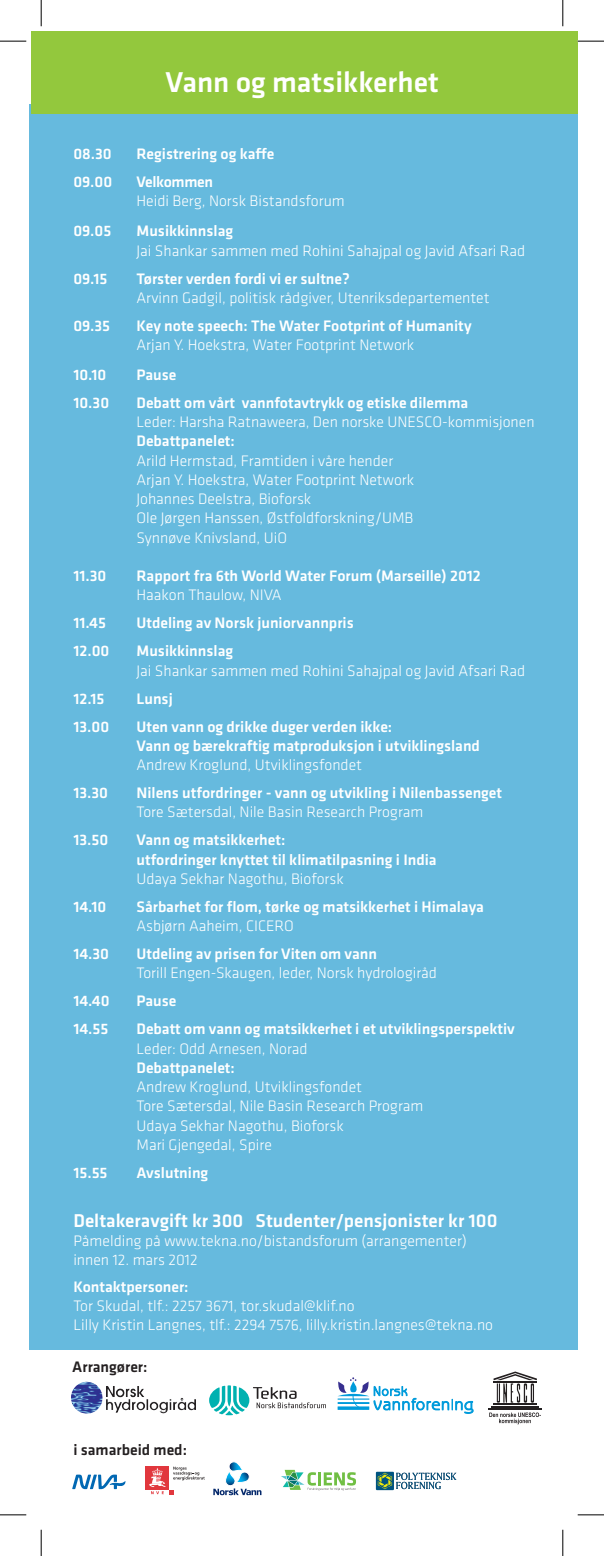
<style>
.page{position:relative;width:604px;height:1556px;background:#fff}
.page>*{position:absolute;margin:0;border:0;box-sizing:border-box;transform-origin:0 0}
.t1{font:500 29.75px "Klavika";color:#fff}
.t2{font:500 19.25px "Klavika";color:#fff}
.t3{font:300 15.75px/19.2px "Klavika";color:#fff}
.t4{font:500 15.75px/19.2px "Klavika";color:#fff}
.t5{font:500 15.75px "Klavika";color:#231f20}
.t6{font:500 15.75px "Klavika";letter-spacing:-.02em;color:#fff}
</style>
<div class="page">
<div style="left:30px;top:104px;width:547px;height:1245px;background:#66bade"></div>
<div style="left:146px;top:1466px;width:23px;height:24px;background:#e1373d"></div>
<svg style="left:149px;top:1466px;width:55px;height:28px"></svg>
<svg style="left:213px;top:1461px;width:48px;height:34px"></svg>
<svg style="left:72px;top:1474px;width:54px;height:15px"></svg>
<svg style="left:281px;top:1469px;width:75px;height:21px"></svg>
<div style="left:375px;top:1471px;width:18px;height:19px;background:#005480"></div>
<svg style="left:377px;top:1472px;width:79px;height:17px"></svg>
<img style="left:71px;top:1381px;width:74px;height:33px">
<hr style="left:488px;top:1408px;width:53px;height:2px;background:#231f20">
<hr style="left:491px;top:1406px;width:48px;height:1px;background:#231f20">
<hr style="left:493px;top:1403px;width:43px;height:2px;background:#231f20">
<svg style="left:493px;top:1371px;width:43px;height:31px"></svg>
<svg style="left:489px;top:1412px;width:51px;height:12px"></svg>
<svg style="left:209px;top:1385px;width:116px;height:30px"></svg>
<svg style="left:337px;top:1377px;width:136px;height:37px"></svg>
<div style="left:31px;top:31px;width:546px;height:83px;background:#93c83d"></div>
<svg style="left:0;top:41px;width:26px;height:1px"></svg>
<svg style="left:577px;top:41px;width:26px;height:1px"></svg>
<svg style="left:0;top:1514px;width:26px;height:1px"></svg>
<svg style="left:577px;top:1514px;width:26px;height:1px"></svg>
<svg style="left:41px;top:0;width:1px;height:26px"></svg>
<svg style="left:41px;top:1529px;width:1px;height:27px"></svg>
<svg style="left:562px;top:0;width:1px;height:26px"></svg>
<svg style="left:562px;top:1529px;width:1px;height:27px"></svg>
<h1 class="t1" style="left:165px;top:62px;width:274px">Vann og matsikkerhet</h1>
<p class="t4" style="left:73px;top:144px;width:40px">08.30</p>
<p class="t4" style="left:136px;top:144px;width:139px">Registrering og kaffe</p>
<p class="t4" style="left:73px;top:172px;width:40px">09.00</p>
<p class="t6" style="left:136px;top:171px;width:78px">Velkommen</p>
<p class="t3" style="left:136px;top:191px;width:210px">Heidi Berg, Norsk Bistandsforum</p>
<p class="t4" style="left:73px;top:221px;width:39px">09.05</p>
<p class="t4" style="left:136px;top:221px;width:98px">Musikkinnslag</p>
<p class="t3" style="left:136px;top:240px;width:390px">Jai Shankar sammen med Rohini Sahajpal og Javid Afsari Rad</p>
<p class="t4" style="left:73px;top:268px;width:36px">09.15</p>
<p class="t4" style="left:136px;top:268px;width:215px">Tørster verden fordi vi er sultne?</p>
<p class="t3" style="left:136px;top:288px;width:354px">Arvinn Gadgil, politisk rådgiver, Utenriksdepartementet</p>
<p class="t4" style="left:73px;top:315px;width:38px">09.35</p>
<p class="t4" style="left:136px;top:315px;width:336px">Key note speech: The Water Footprint of Humanity</p>
<p class="t3" style="left:136px;top:335px;width:279px">Arjan Y. Hoekstra, Water Footprint Network</p>
<p class="t4" style="left:73px;top:364px;width:35px">10.10</p>
<p class="t4" style="left:136px;top:364px;width:41px">Pause</p>
<p class="t4" style="left:73px;top:392px;width:37px">10.30</p>
<p class="t4" style="left:136px;top:392px;width:333px">Debatt om vårt vannfotavtrykk og etiske dilemma</p>
<p class="t3" style="left:136px;top:412px;width:399px">Leder: Harsha Ratnaweera, Den norske UNESCO-kommisjonen</p>
<p class="t4" style="left:136px;top:431px;width:100px">Debattpanelet:</p>
<p class="t3" style="left:136px;top:450px;width:279px">Arild Hermstad, Framtiden i våre hender Arjan Y. Hoekstra, Water Footprint Network Johannes Deelstra, Bioforsk<br>Ole Jørgen Hanssen, Østfoldforskning/UMB Synnøve Knivsland, UiO</p>
<p class="t4" style="left:73px;top:566px;width:35px">11.30</p>
<p class="t4" style="left:136px;top:566px;width:345px">Rapport fra 6th World Water Forum (Marseille) 2012</p>
<p class="t3" style="left:136px;top:585px;width:147px">Haakon Thaulow, NIVA</p>
<p class="t4" style="left:73px;top:613px;width:34px">11.45</p>
<p class="t4" style="left:136px;top:613px;width:218px">Utdeling av Norsk juniorvannpris</p>
<p class="t4" style="left:73px;top:641px;width:37px">12.00</p>
<p class="t4" style="left:136px;top:641px;width:98px">Musikkinnslag</p>
<p class="t3" style="left:136px;top:660px;width:390px">Jai Shankar sammen med Rohini Sahajpal og Javid Afsari Rad</p>
<p class="t4" style="left:73px;top:688px;width:33px">12.15</p>
<p class="t4" style="left:136px;top:688px;width:38px">Lunsj</p>
<p class="t4" style="left:73px;top:716px;width:37px">13.00</p>
<p class="t4" style="left:136px;top:716px;width:345px">Uten vann og drikke duger verden ikke:<br>Vann og bærekraftig matproduksjon i utviklingsland</p>
<p class="t3" style="left:136px;top:755px;width:227px">Andrew Kroglund, Utviklingsfondet</p>
<p class="t4" style="left:73px;top:783px;width:36px">13.30</p>
<p class="t4" style="left:136px;top:783px;width:367px">Nilens utfordringer - vann og utvikling i Nilenbassenget</p>
<p class="t3" style="left:136px;top:802px;width:288px">Tore Sætersdal, Nile Basin Research Program</p>
<p class="t4" style="left:73px;top:830px;width:36px">13.50</p>
<p class="t4" style="left:136px;top:830px;width:301px">Vann og matsikkerhet:<br>utfordringer knyttet til klimatilpasning i India</p>
<p class="t3" style="left:136px;top:869px;width:208px">Udaya Sekhar Nagothu, Bioforsk</p>
<p class="t4" style="left:73px;top:896px;width:34px">14.10</p>
<p class="t4" style="left:136px;top:896px;width:348px">Sårbarhet for flom, tørke og matsikkerhet i Himalaya</p>
<p class="t3" style="left:136px;top:916px;width:159px">Asbjørn Aaheim, CICERO</p>
<p class="t4" style="left:73px;top:944px;width:37px">14.30</p>
<p class="t4" style="left:136px;top:944px;width:242px">Utdeling av prisen for Viten om vann</p>
<p class="t3" style="left:136px;top:963px;width:302px">Torill Engen-Skaugen, leder, Norsk hydrologiråd</p>
<p class="t4" style="left:73px;top:991px;width:38px">14.40</p>
<p class="t4" style="left:136px;top:991px;width:41px">Pause</p>
<p class="t4" style="left:73px;top:1019px;width:36px">14.55</p>
<p class="t4" style="left:136px;top:1019px;width:379px">Debatt om vann og matsikkerhet i et utviklingsperspektiv</p>
<p class="t3" style="left:136px;top:1038px;width:172px">Leder: Odd Arnesen, Norad</p>
<p class="t4" style="left:136px;top:1057px;width:100px">Debattpanelet:</p>
<p class="t3" style="left:136px;top:1077px;width:288px">Andrew Kroglund, Utviklingsfondet<br>Tore Sætersdal, Nile Basin Research Program Udaya Sekhar Nagothu, Bioforsk<br>Mari Gjengedal, Spire</p>
<p class="t4" style="left:73px;top:1162px;width:36px">15.55</p>
<p class="t4" style="left:136px;top:1162px;width:73px">Avslutning</p>
<p class="t2" style="left:73px;top:1207px;width:425px">Deltakeravgift kr 300 Studenter/pensjonister kr 100</p>
<p class="t3" style="left:73px;top:1231px;width:394px">Påmelding på www.tekna.no/bistandsforum (arrangementer) innen 12. mars 2012</p>
<p class="t4" style="left:73px;top:1276px;width:116px">Kontaktpersoner:</p>
<p class="t3" style="left:73px;top:1295px;width:421px">Tor Skudal, tlf.: 2257 3671, tor.skudal@klif.no<br>Lilly Kristin Langnes, tlf.: 2294 7576, lilly.kristin.langnes@tekna.no</p>
<p class="t5" style="left:72px;top:1356px;width:77px">Arrangører:</p>
<p class="t5" style="left:73px;top:1438px;width:115px">i samarbeid med:</p>
</div>
